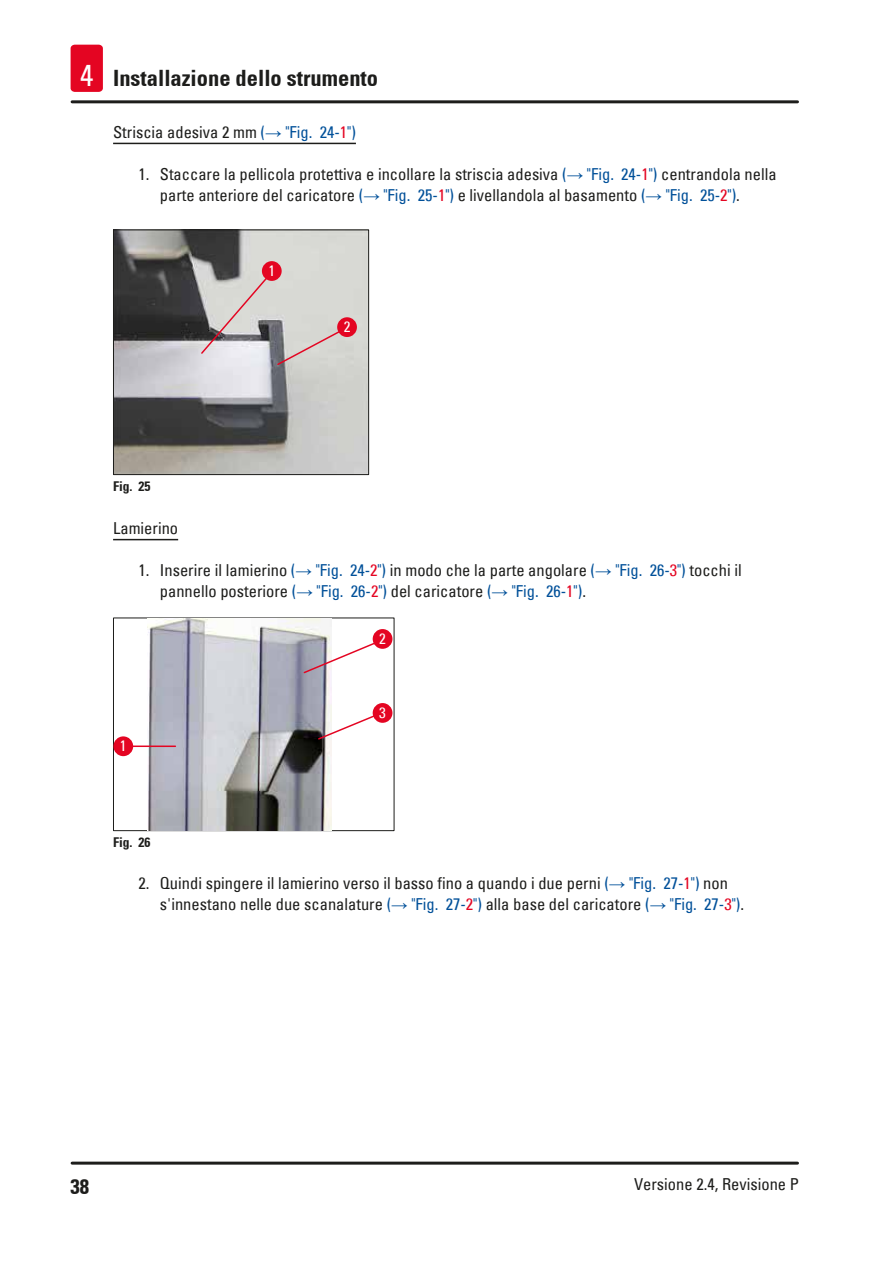
<style>
.page{position:relative;width:893px;height:1263px;background:#fff}
.page>*{position:absolute;margin:0;border:0;box-sizing:border-box;transform-origin:0 0}
.t1{font:700 condensed 22.5px "Univers";color:#1d1d1b}
.t2{font:700 condensed 21px "Univers";color:#1d1d1b}
.I_Topic{font:condensed 16.5px/20.9px "Univers";color:#1d1d1b}
.t3{font:condensed 15px "Univers";color:#fff}
.t4{font:700 condensed 13.5px "Univers";color:#1d1d1b}
.s1{font-weight:400;font-size:30px;color:#fff}
.s2{color:#005099}
.s3{font-family:"Arial";font-stretch:normal;color:#005099}
.s4{color:#e40522}
</style>
<div class="page">
<hr style="left:72px;top:1161px;width:725px;height:3px;background:#1d1d1b">
<hr style="left:72px;top:100px;width:725px;height:3px;background:#1d1d1b">
<div style="left:71px;top:45px;width:32px;height:47px;background:#e40522;border-radius:4px"></div>
<hr style="left:113px;top:143px;width:243px;height:1px;background:#1d1d1b">
<hr style="left:113px;top:539px;width:65px;height:1px;background:#1d1d1b">
<img style="left:115px;top:232px;width:252px;height:241px">
<div style="left:262px;top:261px;width:20px;height:20px;background:#e40522;border-radius:50%"></div>
<div style="left:337px;top:317px;width:20px;height:20px;background:#e40522;border-radius:50%"></div>
<svg style="left:200px;top:275px;width:69px;height:80px;background:#c1bbbb"></svg>
<svg style="left:276px;top:329px;width:66px;height:37px;background:#c9bfbd"></svg>
<div style="left:113px;top:230px;width:256px;height:245px;border:1px solid #1d1d1b"></div>
<div style="left:113px;top:618px;width:281px;height:213px;border:1px solid #1d1d1b"></div>
<img style="left:148px;top:618px;width:184px;height:212px">
<div style="left:113px;top:736px;width:20px;height:20px;background:#e40522;border-radius:50%"></div>
<div style="left:373px;top:703px;width:19px;height:20px;background:#e40522;border-radius:50%"></div>
<div style="left:373px;top:629px;width:19px;height:20px;background:#e40522;border-radius:50%"></div>
<svg style="left:302px;top:640px;width:77px;height:34px"></svg>
<svg style="left:317px;top:714px;width:59px;height:27px"></svg>
<hr style="left:132px;top:745px;width:43px;height:2px;background:#e40522">
<h1 class="t1" style="left:80px;top:65px;width:300px"><span class="s1">4</span> Installazione dello strumento</h1>
<p class="I_Topic" style="left:113px;top:122px;width:244px">Striscia adesiva 2 mm <span class="s2">(</span><span class="s3">→</span> <span class="s2">"Fig. 24‑</span><span class="s4">1</span><span class="s2">")</span></p>
<p class="I_Topic" style="left:160px;top:163px;width:618px;text-indent:-21px">1. Staccare la pellicola protettiva e incollare la striscia adesiva <span class="s2">(</span><span class="s3">→</span> <span class="s2">"Fig. 24‑</span><span class="s4">1</span><span class="s2">")</span> centrandola nella parte anteriore del caricatore <span class="s2">(</span><span class="s3">→</span> <span class="s2">"Fig. 25‑</span><span class="s4">1</span><span class="s2">")</span> e livellandola al basamento <span class="s2">(</span><span class="s3">→</span> <span class="s2">"Fig. 25‑</span><span class="s4">2</span><span class="s2">")</span>.</p>
<p class="t3" style="left:268px;top:261px;width:8px">1</p>
<p class="t3" style="left:344px;top:317px;width:8px">2</p>
<p class="t4" style="left:113px;top:478px;width:39px">Fig. 25</p>
<p class="I_Topic" style="left:113px;top:518px;width:67px">Lamierino</p>
<p class="I_Topic" style="left:160px;top:559px;width:583px;text-indent:-21px">1. Inserire il lamierino <span class="s2">(</span><span class="s3">→</span> <span class="s2">"Fig. 24‑</span><span class="s4">2</span><span class="s2">")</span> in modo che la parte angolare <span class="s2">(</span><span class="s3">→</span> <span class="s2">"Fig. 26‑</span><span class="s4">3</span><span class="s2">")</span> tocchi il pannello posteriore <span class="s2">(</span><span class="s3">→</span> <span class="s2">"Fig. 26‑</span><span class="s4">2</span><span class="s2">")</span> del caricatore <span class="s2">(</span><span class="s3">→</span> <span class="s2">"Fig. 26‑</span><span class="s4">1</span><span class="s2">")</span>.</p>
<p class="t3" style="left:379px;top:629px;width:8px">2</p>
<p class="t3" style="left:120px;top:737px;width:8px">1</p>
<p class="t4" style="left:113px;top:834px;width:39px">Fig. 26</p>
<p class="t3" style="left:379px;top:703px;width:8px">3</p>
<p class="I_Topic" style="left:160px;top:872px;width:586px;text-indent:-21px">2. Quindi spingere il lamierino verso il basso fino a quando i due perni <span class="s2">(</span><span class="s3">→</span> <span class="s2">"Fig. 27‑</span><span class="s4">1</span><span class="s2">")</span> non s'innestano nelle due scanalature <span class="s2">(</span><span class="s3">→</span> <span class="s2">"Fig. 27‑</span><span class="s4">2</span><span class="s2">")</span> alla base del caricatore <span class="s2">(</span><span class="s3">→</span> <span class="s2">"Fig. 27‑</span><span class="s4">3</span><span class="s2">")</span>.</p>
<p class="t2" style="left:71px;top:1173px;width:20px">38</p>
<p class="I_Topic" style="left:634px;top:1173px;width:166px">Versione 2.4, Revisione P</p>
</div>
